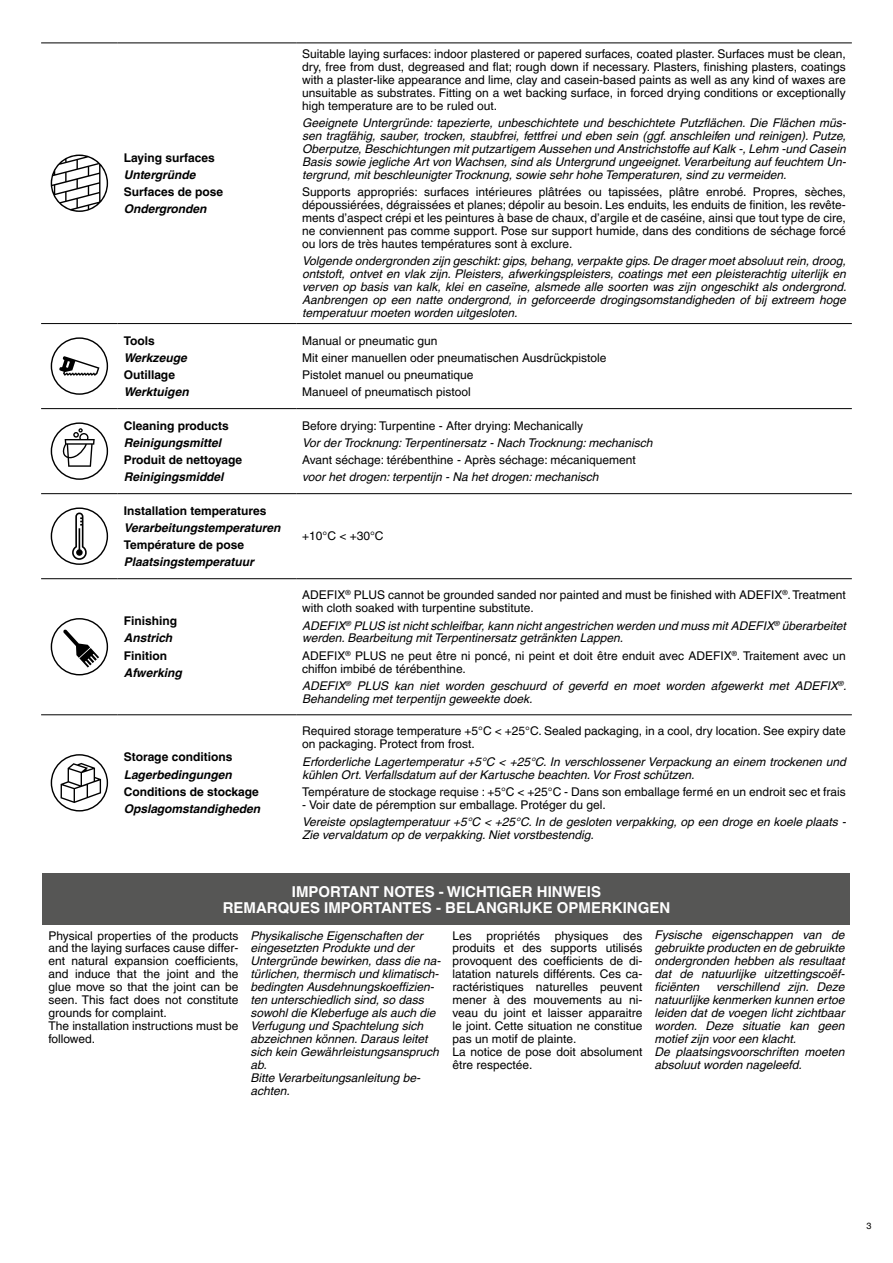
<style>
.page{position:relative;width:893px;height:1263px;background:#fff}
.page>*{position:absolute;margin:0;border:0;box-sizing:border-box;transform-origin:0 0}
.t1{font:700 15px/16.2px "Helvetica LT Pro";color:#fff;text-align:center}
.t2{font:italic 12px/12.9px "Helvetica LT Pro";color:#000}
.t3{font:12px/12.9px "Helvetica LT Pro";color:#000}
.t4{font:italic 700 12px "Helvetica LT Pro";color:#000}
.t5{font:700 12px "Helvetica LT Pro";color:#000}
.t6{font:9px "Helvetica LT Pro";color:#000}
</style>
<div class="page">
<hr style="left:41px;top:43px;width:77px;height:1px;background:#000">
<hr style="left:118px;top:43px;width:178px;height:1px;background:#000">
<hr style="left:296px;top:43px;width:556px;height:1px;background:#000">
<hr style="left:41px;top:323px;width:77px;height:1px;background:#000">
<hr style="left:296px;top:323px;width:556px;height:1px;background:#000">
<hr style="left:41px;top:714px;width:77px;height:1px;background:#000">
<hr style="left:118px;top:714px;width:178px;height:1px;background:#000">
<hr style="left:296px;top:714px;width:556px;height:1px;background:#000">
<hr style="left:41px;top:493px;width:77px;height:1px;background:#000">
<hr style="left:296px;top:493px;width:556px;height:1px;background:#000">
<hr style="left:41px;top:578px;width:77px;height:1px;background:#000">
<hr style="left:296px;top:578px;width:556px;height:1px;background:#000">
<hr style="left:118px;top:323px;width:178px;height:1px;background:#000">
<hr style="left:41px;top:408px;width:77px;height:1px;background:#000">
<hr style="left:118px;top:408px;width:178px;height:1px;background:#000">
<hr style="left:296px;top:408px;width:556px;height:1px;background:#000">
<hr style="left:118px;top:578px;width:178px;height:1px;background:#000">
<hr style="left:118px;top:493px;width:178px;height:1px;background:#000">
<svg style="left:51px;top:155px;width:57px;height:57px"></svg>
<svg style="left:51px;top:337px;width:57px;height:58px"></svg>
<svg style="left:51px;top:422px;width:57px;height:58px"></svg>
<svg style="left:51px;top:507px;width:57px;height:58px"></svg>
<svg style="left:51px;top:618px;width:57px;height:57px"></svg>
<svg style="left:51px;top:754px;width:57px;height:57px"></svg>
<div style="left:43px;top:874px;width:807px;height:51px;background:#565655"></div>
<p class="t5" style="left:124px;top:150px;width:93px">Laying surfaces</p>
<p class="t4" style="left:124px;top:167px;width:73px">Untergründe</p>
<p class="t5" style="left:124px;top:185px;width:101px">Surfaces de pose</p>
<p class="t4" style="left:124px;top:202px;width:84px">Ondergronden</p>
<p class="t5" style="left:124px;top:333px;width:33px">Tools</p>
<p class="t4" style="left:124px;top:350px;width:65px">Werkzeuge</p>
<p class="t5" style="left:124px;top:367px;width:53px">Outillage</p>
<p class="t4" style="left:124px;top:385px;width:67px">Werktuigen</p>
<p class="t5" style="left:124px;top:418px;width:107px">Cleaning products</p>
<p class="t4" style="left:124px;top:435px;width:99px">Reinigungsmittel</p>
<p class="t5" style="left:124px;top:452px;width:120px">Produit de nettoyage</p>
<p class="t4" style="left:124px;top:470px;width:101px">Reinigingsmiddel</p>
<p class="t5" style="left:124px;top:503px;width:144px">Installation temperatures</p>
<p class="t4" style="left:124px;top:520px;width:158px">Verarbeitungstemperaturen</p>
<p class="t5" style="left:124px;top:537px;width:122px">Température de pose</p>
<p class="t4" style="left:124px;top:555px;width:132px">Plaatsingstemperatuur</p>
<p class="t5" style="left:124px;top:614px;width:55px">Finishing</p>
<p class="t4" style="left:124px;top:631px;width:50px">Anstrich</p>
<p class="t5" style="left:124px;top:648px;width:45px">Finition</p>
<p class="t4" style="left:124px;top:665px;width:60px">Afwerking</p>
<p class="t5" style="left:124px;top:750px;width:110px">Storage conditions</p>
<p class="t4" style="left:124px;top:767px;width:110px">Lagerbedingungen</p>
<p class="t5" style="left:124px;top:784px;width:137px">Conditions de stockage</p>
<p class="t4" style="left:124px;top:801px;width:138px">Opslagomstandigheden</p>
<p class="t3" style="left:302px;top:47px;width:545px;text-align:justify">Suitable laying surfaces: indoor plastered or papered surfaces, coated plaster. Surfaces must be clean, dry, free from dust, degreased and flat; rough down if necessary. Plasters, finishing plasters, coatings with a plaster-like appearance and lime, clay and casein-based paints as well as any kind of waxes are unsuitable as substrates. Fitting on a wet backing surface, in forced drying conditions or exceptionally high temperature are to be ruled out.</p>
<p class="t2" style="left:302px;top:116px;width:545px;text-align:justify">Geeignete Untergründe: tapezierte, unbeschichtete und beschichtete Putzflächen. Die Flächen müs&shy;sen tragfähig, sauber, trocken, staubfrei, fettfrei und eben sein (ggf. anschleifen und reinigen). Putze, Oberputze, Beschichtungen mit putzartigem Aussehen und Anstrichstoffe auf Kalk -, Lehm -und Casein Basis sowie jegliche Art von Wachsen, sind als Untergrund ungeeignet. Verarbeitung auf feuchtem Un&shy;tergrund, mit beschleunigter Trocknung, sowie sehr hohe Temperaturen, sind zu vermeiden.</p>
<p class="t3" style="left:302px;top:185px;width:545px;text-align:justify">Supports appropriés: surfaces intérieures plâtrées ou tapissées, plâtre enrobé. Propres, sèches, dépoussiérées, dégraissées et planes; dépolir au besoin. Les enduits, les enduits de finition, les revête&shy;ments d’aspect crépi et les peintures à base de chaux, d’argile et de caséine, ainsi que tout type de cire, ne conviennent pas comme support. Pose sur support humide, dans des conditions de séchage forcé ou lors de très hautes températures sont à exclure.</p>
<p class="t2" style="left:302px;top:254px;width:546px;text-align:justify">Volgende ondergronden zijn geschikt: gips, behang, verpakte gips. De drager moet absoluut rein, droog, ontstoft, ontvet en vlak zijn. Pleisters, afwerkingspleisters, coatings met een pleisterachtig uiterlijk en verven op basis van kalk, klei en caseïne, alsmede alle soorten was zijn ongeschikt als ondergrond.<br>Aanbrengen op een natte ondergrond, in geforceerde drogingsomstandigheden of bij extreem hoge temperatuur moeten worden uitgesloten.</p>
<p class="t3" style="left:302px;top:332px;width:306px;line-height:17.2px">Manual or pneumatic gun<br>Mit einer manuellen oder pneumatischen Ausdrückpistole Pistolet manuel ou pneumatique<br>Manueel of pneumatisch pistool</p>
<p class="t3" style="left:302px;top:419px;width:282px">Before drying: Turpentine - After drying: Mechanically</p>
<p class="t2" style="left:302px;top:436px;width:352px">Vor der Trocknung: Terpentinersatz - Nach Trocknung: mechanisch</p>
<p class="t3" style="left:302px;top:453px;width:335px">Avant séchage: térébenthine - Après séchage: mécaniquement</p>
<p class="t2" style="left:302px;top:470px;width:298px">voor het drogen: terpentijn - Na het drogen: mechanisch</p>
<p class="t3" style="left:302px;top:530px;width:83px">+10°C &lt; +30°C</p>
<p class="t3" style="left:302px;top:589px;width:545px">ADEFIX<sup>®</sup> PLUS cannot be grounded sanded nor painted and must be finished with ADEFIX<sup>®</sup>. Treatment with cloth soaked with turpentine substitute.</p>
<p class="t2" style="left:302px;top:619px;width:545px">ADEFIX<sup>®</sup> PLUS ist nicht schleifbar, kann nicht angestrichen werden und muss mit ADEFIX<sup>®</sup> überarbeitet werden. Bearbeitung mit Terpentinersatz getränkten Lappen.</p>
<p class="t3" style="left:302px;top:649px;width:545px">ADEFIX<sup>®</sup> PLUS ne peut être ni poncé, ni peint et doit être enduit avec ADEFIX<sup>®</sup>. Traitement avec un chiffon imbibé de térébenthine.</p>
<p class="t2" style="left:302px;top:679px;width:546px">ADEFIX<sup>®</sup> PLUS kan niet worden geschuurd of geverfd en moet worden afgewerkt met ADEFIX<sup>®</sup>.<br>Behandeling met terpentijn geweekte doek.</p>
<p class="t3" style="left:302px;top:725px;width:545px">Required storage temperature +5°C &lt; +25°C. Sealed packaging, in a cool, dry location. See expiry date on packaging. Protect from frost.</p>
<p class="t2" style="left:302px;top:755px;width:545px">Erforderliche Lagertemperatur +5°C &lt; +25°C. In verschlossener Verpackung an einem trockenen und kühlen Ort. Verfallsdatum auf der Kartusche beachten. Vor Frost schützen.</p>
<p class="t3" style="left:302px;top:785px;width:545px">Température de stockage requise : +5°C &lt; +25°C - Dans son emballage fermé en un endroit sec et frais</p>
<p class="t3" style="left:302px;top:798px;width:305px">- Voir date de péremption sur emballage. Protéger du gel.</p>
<p class="t2" style="left:302px;top:815px;width:545px">Vereiste opslagtemperatuur +5°C &lt; +25°C. In de gesloten verpakking, op een droge en koele plaats -<br>Zie vervaldatum op de verpakking. Niet vorstbestendig.</p>
<p class="t1" style="left:223px;top:883px;width:449px">IMPORTANT NOTES - WICHTIGER HINWEIS<br>REMARQUES IMPORTANTES - BELANGRIJKE OPMERKINGEN</p>
<p class="t3" style="left:49px;top:929px;width:191px">Physical properties of the products and the laying surfaces cause differ&shy;ent natural expansion coefficients, and induce that the joint and the glue move so that the joint can be seen. This fact does not constitute grounds for complaint.<br>The installation instructions must be followed.</p>
<p class="t2" style="left:250px;top:929px;width:192px">Physikalische Eigenschaften der eingesetzten Produkte und der<br>Untergründe bewirken, dass die na&shy;türlichen, thermisch und klimatisch&shy;bedingten Ausdehnungskoeffizien&shy;ten unterschiedlich sind, so dass sowohl die Kleberfuge als auch die<br>Verfugung und Spachtelung sich abzeichnen können. Daraus leitet sich kein Gewährleistungsanspruch ab.<br>Bitte Verarbeitungsanleitung be&shy;achten.</p>
<p class="t3" style="left:452px;top:929px;width:191px">Les propriétés physiques des produits et des supports utilisés provoquent des coefficients de di&shy;latation naturels différents. Ces ca&shy;ractéristiques naturelles peuvent mener à des mouvements au ni&shy;veau du joint et laisser apparaitre le joint. Cette situation ne constitue pas un motif de plainte.<br>La notice de pose doit absolument être respectée.</p>
<p class="t2" style="left:654px;top:929px;width:192px;text-align:justify">Fysische eigenschappen van de gebruikte producten en de gebruikte ondergronden hebben als resultaat dat de natuurlijke uitzettingscoëf&shy;ficiënten</p>
<p class="t2" style="left:654px;top:980px;width:191px;text-indent:62px">verschillend zijn. Deze natuurlijke kenmerken kunnen ertoe leiden dat de voegen licht zichtbaar worden. Deze situatie kan geen motief zijn voor een klacht.<br>De plaatsingsvoorschriften moeten absoluut worden nageleefd.</p>
<p class="t6" style="left:866px;top:1221px;width:7px">3</p>
</div>
